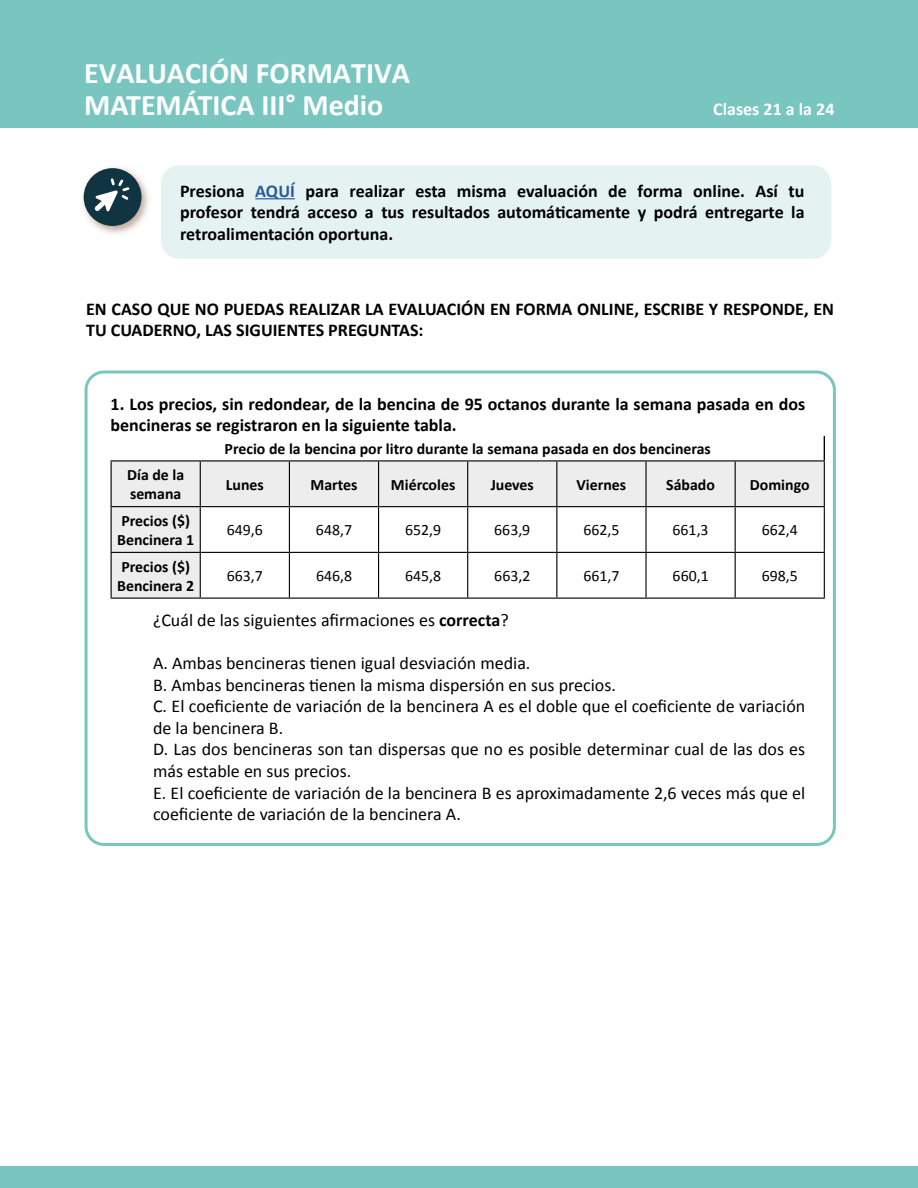
<style>
.page{position:relative;width:918px;height:1188px;background:#fff}
.page>*{position:absolute;margin:0;border:0;box-sizing:border-box;transform-origin:0 0}
.t1{font:700 30px "Calibri";color:#fff}
.t2{font:700 30px "Calibri";color:#fff}
.t3{font:18px/21.6px "Calibri";color:#000}
.t4{font:700 18px/21.6px "Calibri";color:#000}
.t5{font:700 18px "Calibri";color:#fff}
.t6{font:700 15.9px/19px "Calibri";color:#000}
.t7{font:15.9px "Calibri";color:#000}
.s1{color:#275b9b}
.s2{font-weight:700}
</style>
<div class="page">
<div style="left:0;top:1167px;width:918px;height:21px;background:#79c6c0"></div>
<div style="left:112px;top:461px;width:712px;height:137px;background:#ededed"></div>
<svg style="left:201px;top:507px;width:623px;height:91px"></svg>
<svg style="left:824px;top:436px;width:1px;height:24px"></svg>
<hr style="left:111px;top:460px;width:89px;height:1px;background:#000">
<hr style="left:111px;top:461px;width:1px;height:45px;background:#000">
<hr style="left:200px;top:460px;width:89px;height:1px;background:#000">
<hr style="left:200px;top:461px;width:1px;height:45px;background:#000">
<hr style="left:289px;top:460px;width:90px;height:1px;background:#000">
<hr style="left:289px;top:461px;width:1px;height:45px;background:#000">
<hr style="left:379px;top:460px;width:89px;height:1px;background:#000">
<hr style="left:378px;top:461px;width:1px;height:45px;background:#000">
<hr style="left:468px;top:460px;width:89px;height:1px;background:#000">
<hr style="left:467px;top:461px;width:1px;height:45px;background:#000">
<hr style="left:557px;top:460px;width:89px;height:1px;background:#000">
<hr style="left:556px;top:461px;width:1px;height:45px;background:#000">
<hr style="left:646px;top:460px;width:89px;height:1px;background:#000">
<hr style="left:645px;top:461px;width:2px;height:45px;background:#000">
<hr style="left:735px;top:460px;width:90px;height:1px;background:#000">
<hr style="left:735px;top:461px;width:1px;height:45px;background:#000">
<hr style="left:824px;top:461px;width:1px;height:45px;background:#000">
<hr style="left:111px;top:506px;width:89px;height:1px;background:#000">
<hr style="left:111px;top:507px;width:1px;height:45px;background:#000">
<hr style="left:200px;top:506px;width:89px;height:1px;background:#000">
<hr style="left:200px;top:507px;width:1px;height:45px;background:#000">
<hr style="left:289px;top:506px;width:90px;height:1px;background:#000">
<hr style="left:289px;top:507px;width:1px;height:45px;background:#000">
<hr style="left:379px;top:506px;width:89px;height:1px;background:#000">
<hr style="left:378px;top:507px;width:1px;height:45px;background:#000">
<hr style="left:468px;top:506px;width:89px;height:1px;background:#000">
<hr style="left:467px;top:507px;width:1px;height:45px;background:#000">
<hr style="left:557px;top:506px;width:89px;height:1px;background:#000">
<hr style="left:556px;top:507px;width:1px;height:45px;background:#000">
<hr style="left:646px;top:506px;width:89px;height:1px;background:#000">
<hr style="left:645px;top:507px;width:2px;height:45px;background:#000">
<hr style="left:735px;top:506px;width:90px;height:1px;background:#000">
<hr style="left:735px;top:507px;width:1px;height:45px;background:#000">
<hr style="left:824px;top:507px;width:1px;height:45px;background:#000">
<hr style="left:111px;top:552px;width:89px;height:1px;background:#000">
<hr style="left:111px;top:553px;width:1px;height:45px;background:#000">
<hr style="left:200px;top:552px;width:89px;height:1px;background:#000">
<hr style="left:200px;top:553px;width:1px;height:45px;background:#000">
<hr style="left:289px;top:552px;width:90px;height:1px;background:#000">
<hr style="left:289px;top:553px;width:1px;height:45px;background:#000">
<hr style="left:379px;top:552px;width:89px;height:1px;background:#000">
<hr style="left:378px;top:553px;width:1px;height:45px;background:#000">
<hr style="left:468px;top:552px;width:89px;height:1px;background:#000">
<hr style="left:467px;top:553px;width:1px;height:45px;background:#000">
<hr style="left:557px;top:552px;width:89px;height:1px;background:#000">
<hr style="left:556px;top:553px;width:1px;height:45px;background:#000">
<hr style="left:646px;top:552px;width:89px;height:1px;background:#000">
<hr style="left:645px;top:553px;width:2px;height:45px;background:#000">
<hr style="left:735px;top:552px;width:90px;height:1px;background:#000">
<hr style="left:735px;top:553px;width:1px;height:45px;background:#000">
<hr style="left:824px;top:553px;width:1px;height:45px;background:#000">
<hr style="left:111px;top:598px;width:89px;height:1px;background:#000">
<hr style="left:200px;top:598px;width:89px;height:1px;background:#000">
<hr style="left:289px;top:598px;width:90px;height:1px;background:#000">
<hr style="left:379px;top:598px;width:89px;height:1px;background:#000">
<hr style="left:468px;top:598px;width:89px;height:1px;background:#000">
<hr style="left:557px;top:598px;width:89px;height:1px;background:#000">
<hr style="left:646px;top:598px;width:89px;height:1px;background:#000">
<hr style="left:735px;top:598px;width:90px;height:1px;background:#000">
<div style="left:0;top:0;width:918px;height:128px;background:#79c6c0"></div>
<div style="left:161px;top:165px;width:670px;height:94px;background:#e4f3f2;border-radius:18px"></div>
<img style="left:83px;top:167px;width:66px;height:67px">
<div style="left:84px;top:168px;width:58px;height:58px;background:#113442;border-radius:50%"></div>
<svg style="left:95px;top:178px;width:34px;height:34px"></svg>
<hr style="left:255px;top:198px;width:40px;height:1px;background:#275b9b">
<div style="left:85px;top:370px;width:751px;height:476px;border:3px solid #79c6c0;border-radius:18px"></div>
<h1 class="t1" style="left:84px;top:54px;width:327px">EVALUACIÓN FORMATIVA</h1>
<h1 class="t2" style="left:84px;top:84px;width:301px">MATEMÁTICA III° Medio</h1>
<p class="t5" style="left:713px;top:96px;width:123px">Clases 21 a la 24</p>
<p class="t4" style="left:180px;top:179px;width:626px;text-align:justify">Presiona <span class="s1">AQUÍ</span> para realizar esta misma evaluación de forma online. Así tu profesor tendrá acceso a tus resultados automáticamente y podrá entregarte la retroalimentación oportuna.</p>
<p class="t4" style="left:86px;top:297px;width:749px">EN CASO QUE NO PUEDAS REALIZAR LA EVALUACIÓN EN FORMA ONLINE, ESCRIBE Y RESPONDE, EN<br>TU CUADERNO, LAS SIGUIENTES PREGUNTAS:</p>
<p class="t4" style="left:111px;top:392px;width:696px">1. Los precios, sin redondear, de la bencina de 95 octanos durante la semana pasada en dos bencineras se registraron en la siguiente tabla.</p>
<p class="t6" style="left:225px;top:439px;width:488px">Precio de la bencina por litro durante la semana pasada en dos bencineras</p>
<p class="t6" style="left:127px;top:465px;width:59px">Día de la semana</p>
<p class="t6" style="left:226px;top:474px;width:39px">Lunes</p>
<p class="t6" style="left:311px;top:474px;width:48px">Martes</p>
<p class="t6" style="left:391px;top:474px;width:66px">Miércoles</p>
<p class="t6" style="left:491px;top:474px;width:45px">Jueves</p>
<p class="t6" style="left:577px;top:474px;width:51px">Viernes</p>
<p class="t6" style="left:666px;top:474px;width:50px">Sábado</p>
<p class="t6" style="left:750px;top:474px;width:61px">Domingo</p>
<p class="t6" style="left:117px;top:511px;width:79px">Precios ($)<br>Bencinera 1</p>
<p class="t7" style="left:227px;top:520px;width:38px">649,6</p>
<p class="t7" style="left:316px;top:520px;width:38px">648,7</p>
<p class="t7" style="left:405px;top:520px;width:38px">652,9</p>
<p class="t7" style="left:494px;top:520px;width:38px">663,9</p>
<p class="t7" style="left:583px;top:520px;width:38px">662,5</p>
<p class="t7" style="left:673px;top:520px;width:38px">661,3</p>
<p class="t7" style="left:762px;top:520px;width:38px">662,4</p>
<p class="t6" style="left:117px;top:556px;width:79px">Precios ($)<br>Bencinera 2</p>
<p class="t7" style="left:227px;top:566px;width:38px">663,7</p>
<p class="t7" style="left:316px;top:566px;width:38px">646,8</p>
<p class="t7" style="left:405px;top:566px;width:38px">645,8</p>
<p class="t7" style="left:494px;top:566px;width:38px">663,2</p>
<p class="t7" style="left:583px;top:566px;width:38px">661,7</p>
<p class="t7" style="left:673px;top:566px;width:38px">660,1</p>
<p class="t7" style="left:762px;top:566px;width:38px">698,5</p>
<p class="t3" style="left:153px;top:608px;width:357px">¿Cuál de las siguientes afirmaciones es <span class="s2">correcta</span>?</p>
<p class="t3" style="left:153px;top:651px;width:654px">A. Ambas bencineras tienen igual desviación media.<br>B. Ambas bencineras tienen la misma dispersión en sus precios.<br>C. El coeficiente de variación de la bencinera A es el doble que el coeficiente de variación de la bencinera B.<br>D. Las dos bencineras son tan dispersas que no es posible determinar cual de las dos es más estable en sus precios.<br>E. El coeficiente de variación de la bencinera B es aproximadamente 2,6 veces más que el coeficiente de variación de la bencinera A.</p>
</div>
